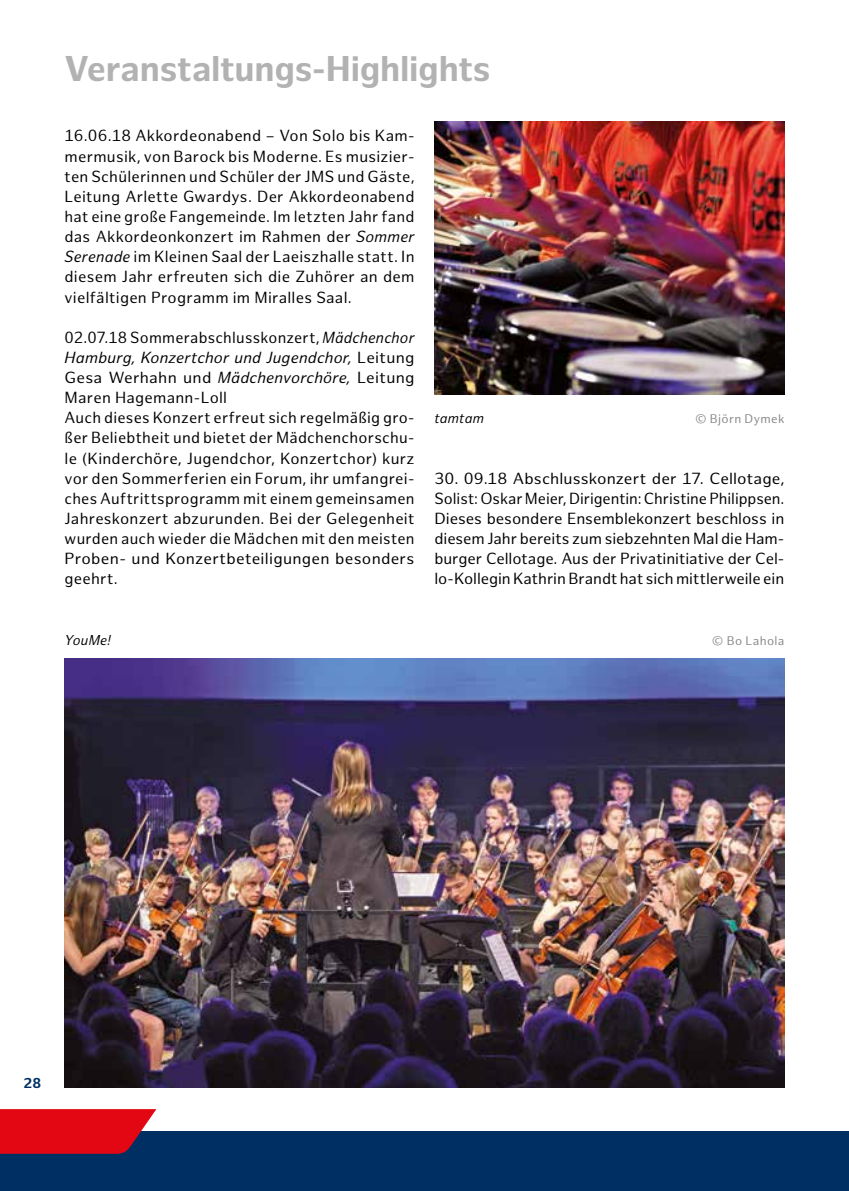
<style>
.page{position:relative;width:849px;height:1191px;background:#fff}
.page>*{position:absolute;margin:0;border:0;box-sizing:border-box;transform-origin:0 0}
.t1{font:700 35px "Hamburg Sans";letter-spacing:-.005em;color:#b3b2b2}
.t2{font:15.75px/20.1px "Hamburg Sans";letter-spacing:.015em;color:#000;text-align:justify}
.t3{font:italic 14px "Hamburg Sans";letter-spacing:.02em;color:#000}
.t4{font:700 14px "Hamburg Sans";color:#003063}
.t5{font:12.25px "Hamburg Sans";letter-spacing:.03em;color:#878787}
.s1{font-style:italic}
</style>
<div class="page">
<hr style="left:848px;top:1131px;width:1px;height:60px;background:#003063">
<div style="left:0;top:1131px;width:848px;height:60px;background:#003063"></div>
<svg style="left:0;top:1109px;width:156px;height:44px;background:#d30f1e"></svg>
<img style="left:434px;top:121px;width:350px;height:273px">
<img style="left:64px;top:659px;width:720px;height:428px">
<h1 class="t1" style="left:64px;top:48px;width:427px">Veranstaltungs-Highlights</h1>
<p class="t2" style="left:64px;top:126px;width:351px">16.06.18 Akkordeonabend – Von Solo bis Kam&shy;mermusik, von Barock bis Moderne. Es musizier&shy;ten Schülerinnen und Schüler der JMS und Gäste, Leitung Arlette Gwardys. Der Akkordeonabend hat eine große Fangemeinde. Im letzten Jahr fand das Akkordeonkonzert im Rahmen der <span class="s1">Sommer Serenade</span> im Kleinen Saal der Laeiszhalle statt. In diesem Jahr erfreuten sich die Zuhörer an dem vielfältigen Programm im Miralles Saal.</p>
<p class="t2" style="left:64px;top:328px;width:351px;text-align:left">02.07.18 Sommerabschlusskonzert, <span class="s1">Mädchenchor Hamburg, Konzertchor und Jugendchor,</span> Leitung Gesa Werhahn und <span class="s1">Mädchenvorchöre,</span> Leitung Maren Hagemann-Loll<br>Auch dieses Konzert erfreut sich regelmäßig gro&shy;ßer Beliebtheit und bietet der Mädchenchorschu&shy;le (Kinderchöre, Jugendchor, Konzertchor) kurz vor den Sommerferien ein Forum, ihr umfangrei&shy;ches Auftrittsprogramm mit einem gemeinsamen Jahreskonzert abzurunden. Bei der Gelegenheit wurden auch wieder die Mädchen mit den meisten Proben- und Konzertbeteiligungen besonders geehrt.</p>
<p class="t3" style="left:434px;top:410px;width:51px">tamtam</p>
<p class="t5" style="left:694px;top:412px;width:91px">© Björn Dymek</p>
<p class="t2" style="left:434px;top:469px;width:351px">30. 09.18 Abschlusskonzert der 17. Cellotage, Solist: Oskar Meier, Dirigentin: Christine Philippsen.<br>Dieses besondere Ensemblekonzert beschloss in diesem Jahr bereits zum siebzehnten Mal die Ham&shy;burger Cellotage. Aus der Privatinitiative der Cel&shy;lo-Kollegin Kathrin Brandt hat sich mittlerweile ein</p>
<p class="t3" style="left:64px;top:632px;width:48px">YouMe!</p>
<p class="t5" style="left:711px;top:633px;width:74px">© Bo Lahola</p>
<p class="t4" style="left:23px;top:1074px;width:19px">28</p>
</div>
